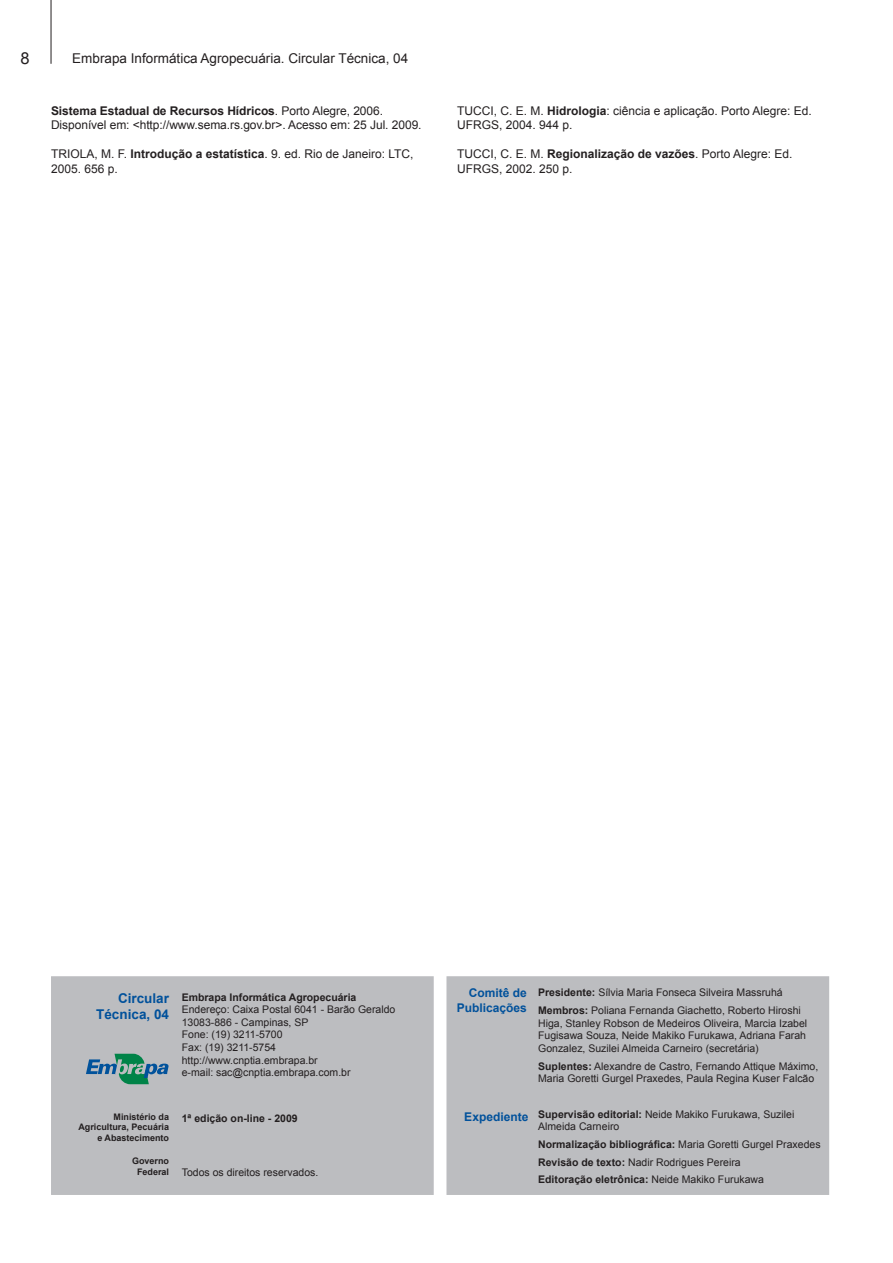
<style>
.page{position:relative;width:893px;height:1263px;background:#fff}
.page>*{position:absolute;margin:0;border:0;box-sizing:border-box;transform-origin:0 0}
.t1{font:16.5px "Arial";color:#231f20}
.t2{font:13.5px "Arial";color:#231f20}
.t3{font:700 13.5px/16.2px "Arial";color:#01519b;text-align:right}
.t4{font:12px/14.4px "Arial";color:#231f20}
.t5{font:700 12px/14.4px "Arial";color:#01519b;text-align:right}
.t6{font:10.5px/12.6px "Arial";color:#231f20}
.t7{font:700 10.5px "Arial";color:#231f20}
.t8{font:700 9px/10.8px "Arial";color:#231f20;text-align:right}
.s1{font-weight:700}
</style>
<div class="page">
<hr style="left:51px;top:0;width:1px;height:64px;background:#231f20">
<div style="left:446px;top:976px;width:383px;height:219px;background:#bcbdc0;border:2px solid #bcbdc0"></div>
<div style="left:51px;top:976px;width:383px;height:219px;background:#bcbdc0;border:2px solid #bcbdc0"></div>
<svg style="left:86px;top:1054px;width:83px;height:30px"></svg>
<h1 class="t1" style="left:21px;top:48px;width:11px">8</h1>
<p class="t2" style="left:72px;top:49px;width:337px">Embrapa Informática Agropecuária. Circular Técnica, 04</p>
<p class="t4" style="left:51px;top:104px;width:372px"><span class="s1">Sistema Estadual de Recursos Hídricos</span>. Porto Alegre, 2006.<br>Disponível em: &lt;http://www.sema.rs.gov.br&gt;. Acesso em: 25 Jul. 2009.</p>
<p class="t4" style="left:51px;top:147px;width:364px">TRIOLA, M. F. <span class="s1">Introdução a estatística</span>. 9. ed. Rio de Janeiro: LTC,<br>2005. 656 p.</p>
<p class="t4" style="left:457px;top:104px;width:356px">TUCCI, C. E. M. <span class="s1">Hidrologia</span>: ciência e aplicação. Porto Alegre: Ed.<br>UFRGS, 2004. 944 p.</p>
<p class="t4" style="left:457px;top:147px;width:337px">TUCCI, C. E. M. <span class="s1">Regionalização de vazões</span>. Porto Alegre: Ed.<br>UFRGS, 2002. 250 p.</p>
<p class="t3" style="left:96px;top:990px;width:74px">Circular<br>Técnica, 04</p>
<p class="t5" style="left:457px;top:986px;width:72px">Comitê de<br>Publicações</p>
<p class="t7" style="left:182px;top:990px;width:176px">Embrapa Informática Agropecuária</p>
<p class="t6" style="left:182px;top:1003px;width:215px">Endereço: Caixa Postal 6041 - Barão Geraldo<br>13083-886 - Campinas, SP<br>Fone: (19) 3211-5700<br>Fax: (19) 3211-5754 http://www.cnptia.embrapa.br<br>e-mail: sac@cnptia.embrapa.com.br</p>
<p class="t7" style="left:182px;top:1111px;width:117px">1ª edição on-line - 2009</p>
<p class="t5" style="left:464px;top:1110px;width:66px">Expediente</p>
<p class="t8" style="left:78px;top:1111px;width:92px">Ministério da<br>Agricultura, Pecuária e Abastecimento</p>
<p class="t8" style="left:132px;top:1156px;width:39px;text-align:center">Governo<br>Federal</p>
<p class="t6" style="left:182px;top:1166px;width:138px">Todos os direitos reservados.</p>
<p class="t6" style="left:538px;top:984px;width:264px;line-height:17.7px"><span class="s1">Presidente:</span> Sílvia Maria Fonseca Silveira Massruhá<br><span class="s1">Membros:</span> Poliana Fernanda Giachetto, Roberto Hiroshi</p>
<p class="t6" style="left:538px;top:1017px;width:271px;text-align:justify">Higa, Stanley Robson de Medeiros Oliveira, Marcia Izabel Fugisawa Souza, Neide Makiko Furukawa, Adriana Farah Gonzalez, Suzilei Almeida Carneiro (secretária)</p>
<p class="t6" style="left:538px;top:1060px;width:282px"><span class="s1">Suplentes:</span> Alexandre de Castro, Fernando Attique Máximo,<br>Maria Goretti Gurgel Praxedes, Paula Regina Kuser Falcão</p>
<p class="t6" style="left:538px;top:1108px;width:258px"><span class="s1">Supervisão editorial:</span> Neide Makiko Furukawa, Suzilei<br>Almeida Carneiro</p>
<p class="t6" style="left:538px;top:1135px;width:284px;line-height:17.7px"><span class="s1">Normalização bibliográfica:</span> Maria Goretti Gurgel Praxedes<br><span class="s1">Revisão de texto:</span> Nadir Rodrigues Pereira<br><span class="s1">Editoração eletrônica:</span> Neide Makiko Furukawa</p>
</div>
